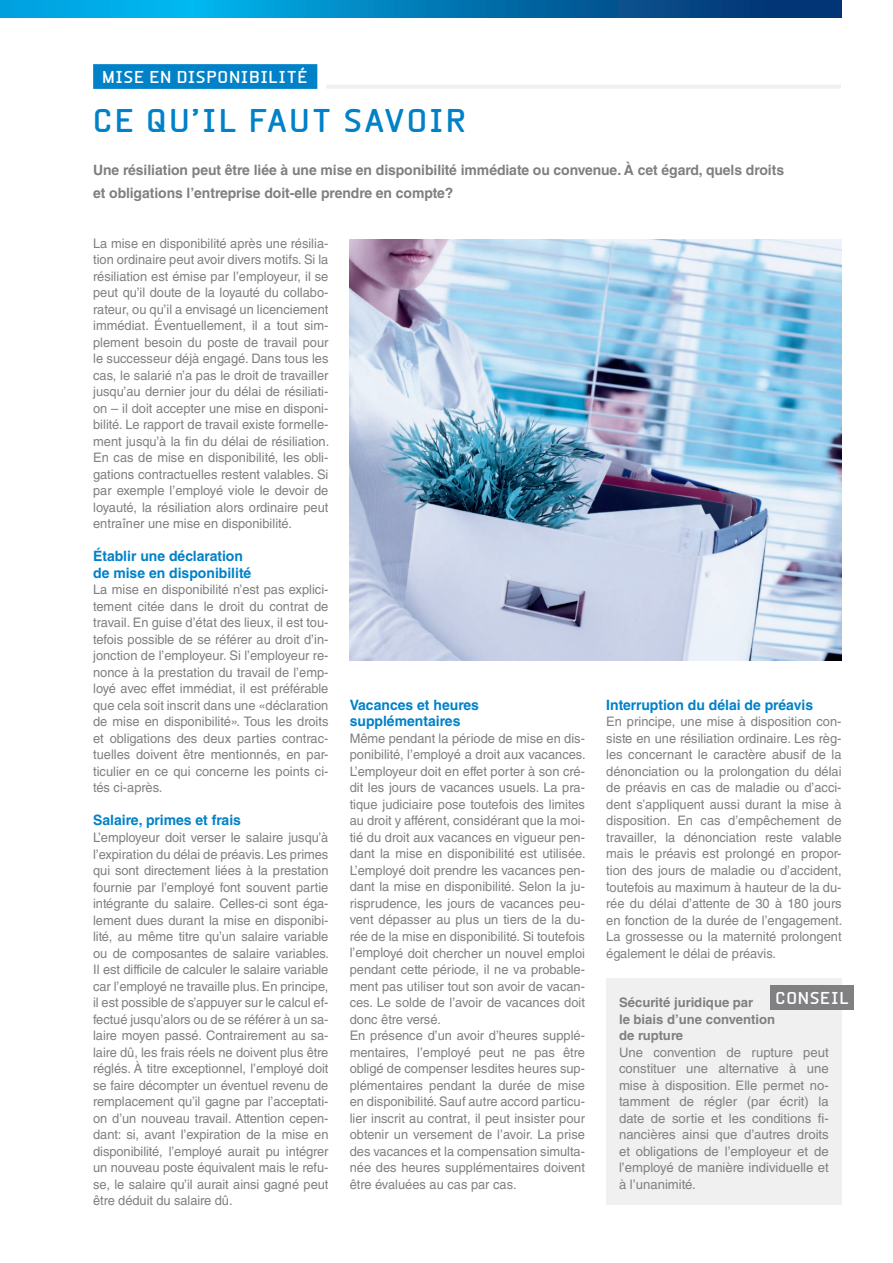
<style>
.page{position:relative;width:893px;height:1263px;background:#fff}
.page>*{position:absolute;margin:0;border:0;box-sizing:border-box;transform-origin:0 0}
.t1{font:700 31.5px "Beta Sans";letter-spacing:.06em;color:#0081c8}
.t2{font:700 16.5px "Beta Sans";letter-spacing:.04em;color:#fff}
.t3{font:700 14.25px/22.5px "Helvetica LT Std";letter-spacing:-.005em;color:#808083}
.t4{font:700 14.25px/16.5px "Helvetica LT Std";color:#0081c8}
.t5{font:13.2px/16.5px "Helvetica LT Std";color:#808083;text-align:justify}
.t6{font:700 13.2px/16.5px "Helvetica LT Std";color:#808083}
</style>
<div class="page">
<svg style="left:0;top:0;width:842px;height:17px;background:#0179b5"></svg>
<div style="left:606px;top:978px;width:235px;height:227px;background:#f0f0f1"></div>
<img style="left:350px;top:239px;width:492px;height:421px">
<div style="left:93px;top:64px;width:224px;height:25px;background:#0081c8"></div>
<hr style="left:326px;top:85px;width:515px;height:4px;background:#f0f0f1">
<div style="left:770px;top:985px;width:84px;height:24px;background:#808083"></div>
<p class="t2" style="left:102px;top:67px;width:207px">MISE EN DISPONIBILITÉ</p>
<h1 class="t1" style="left:93px;top:102px;width:375px">CE QU’IL FAUT SAVOIR</h1>
<p class="t3" style="left:93px;top:159px;width:692px">Une résiliation peut être liée à une mise en disponibilité immédiate ou convenue. À cet égard, quels droits et obligations l’entreprise doit-elle prendre en compte?</p>
<p class="t5" style="left:93px;top:235px;width:238px">La mise en disponibilité après une résilia&shy;tion ordinaire peut avoir divers motifs. Si la résiliation est émise par l’employeur, il se peut qu’il doute de la loyauté du collabo&shy;rateur, ou qu’il a envisagé un licenciement immédiat. Éventuellement, il a tout sim&shy;plement besoin du poste de travail pour le successeur déjà engagé. Dans tous les cas, le salarié n’a pas le droit de travailler jusqu’au dernier jour du délai de résiliati&shy;on – il doit accepter une mise en disponi&shy;bilité. Le rapport de travail existe formelle&shy;ment jusqu’à la fin du délai de résiliation.<br>En cas de mise en disponibilité, les obli&shy;gations contractuelles restent valables. Si par exemple l’employé viole le devoir de loyauté, la résiliation alors ordinaire peut entraîner une mise en disponibilité.</p>
<p class="t4" style="left:93px;top:548px;width:160px">Établir une déclaration de mise en disponibilité</p>
<p class="t5" style="left:93px;top:581px;width:237px">La mise en disponibilité n’est pas explici&shy;tement citée dans le droit du contrat de travail. En guise d’état des lieux, il est tou&shy;tefois possible de se référer au droit d’in&shy;jonction de l’employeur. Si l’employeur re&shy;nonce à la prestation du travail de l’emp&shy;loyé avec effet immédiat, il est préférable que cela soit inscrit dans une «déclaration de mise en disponibilité». Tous les droits et obligations des deux parties contrac&shy;tuelles doivent être mentionnés, en par&shy;ticulier en ce qui concerne les points ci&shy;tés ci-après.</p>
<p class="t4" style="left:93px;top:812px;width:149px">Salaire, primes et frais</p>
<p class="t5" style="left:93px;top:829px;width:238px">L’employeur doit verser le salaire jusqu’à l’expiration du délai de préavis. Les primes qui sont directement liées à la prestation fournie par l’employé font souvent partie intégrante du salaire. Celles-ci sont éga&shy;lement dues durant la mise en disponibi&shy;lité, au même titre qu’un salaire variable ou de composantes de salaire variables.<br>Il est difficile de calculer le salaire variable car l’employé ne travaille plus. En principe, il est possible de s’appuyer sur le calcul ef&shy;fectué jusqu’alors ou de se référer à un sa&shy;laire moyen passé. Contrairement au sa&shy;laire dû, les frais réels ne doivent plus être réglés. À titre exceptionnel, l’employé doit se faire décompter un éventuel revenu de remplacement qu’il gagne par l’acceptati&shy;on d’un nouveau travail. Attention cepen&shy;dant: si, avant l’expiration de la mise en disponibilité, l’employé aurait pu intégrer un nouveau poste équivalent mais le refu&shy;se, le salaire qu’il aurait ainsi gagné peut être déduit du salaire dû.</p>
<p class="t4" style="left:350px;top:696px;width:131px">Vacances et heures supplémentaires</p>
<p class="t5" style="left:350px;top:730px;width:238px;text-align:left">Même pendant la période de mise en dis&shy;ponibilité, l’employé a droit aux vacances.<br>L’employeur doit en effet porter à son cré&shy;dit les jours de vacances usuels. La pra&shy;tique judiciaire pose toutefois des limites au droit y afférent, considérant que la moi&shy;tié du droit aux vacances en vigueur pen&shy;dant la mise en disponibilité est utilisée.<br>L’employé doit prendre les vacances pen&shy;dant la mise en disponibilité. Selon la ju&shy;risprudence, les jours de vacances peu&shy;vent dépasser au plus un tiers de la du&shy;rée de la mise en disponibilité. Si toutefois l’employé doit chercher un nouvel emploi pendant cette période, il ne va probable&shy;ment pas utiliser tout son avoir de vacan&shy;ces. Le solde de l’avoir de vacances doit donc être versé.<br>En présence d’un avoir d’heures supplé&shy;mentaires, l’employé peut ne pas être obligé de compenser lesdites heures sup&shy;plémentaires pendant la durée de mise en disponibilité. Sauf autre accord particu&shy;lier inscrit au contrat, il peut insister pour obtenir un versement de l’avoir. La prise des vacances et la compensation simulta&shy;née des heures supplémentaires doivent être évaluées au cas par cas.</p>
<p class="t4" style="left:606px;top:696px;width:208px">Interruption du délai de préavis</p>
<p class="t5" style="left:606px;top:713px;width:238px">En principe, une mise à disposition con&shy;siste en une résiliation ordinaire. Les règ&shy;les concernant le caractère abusif de la dénonciation ou la prolongation du délai de préavis en cas de maladie ou d’acci&shy;dent s’appliquent aussi durant la mise à disposition. En cas d’empêchement de travailler, la dénonciation reste valable mais le préavis est prolongé en propor&shy;tion des jours de maladie ou d’accident, toutefois au maximum à hauteur de la du&shy;rée du délai d’attente de 30 à 180 jours en fonction de la durée de l’engagement.<br>La grossesse ou la maternité prolongent également le délai de préavis.</p>
<p class="t6" style="left:619px;top:994px;width:158px">Sécurité juridique par<br>le biais d’une convention de rupture</p>
<p class="t5" style="left:619px;top:1043px;width:211px">Une convention de rupture peut constituer une alternative à une mise à disposition. Elle permet no&shy;tamment de régler (par écrit) la date de sortie et les conditions fi&shy;nancières ainsi que d’autres droits et obligations de l’employeur et de l’employé de manière individuelle et à l’unanimité.</p>
<p class="t2" style="left:776px;top:988px;width:75px">CONSEIL</p>
</div>
